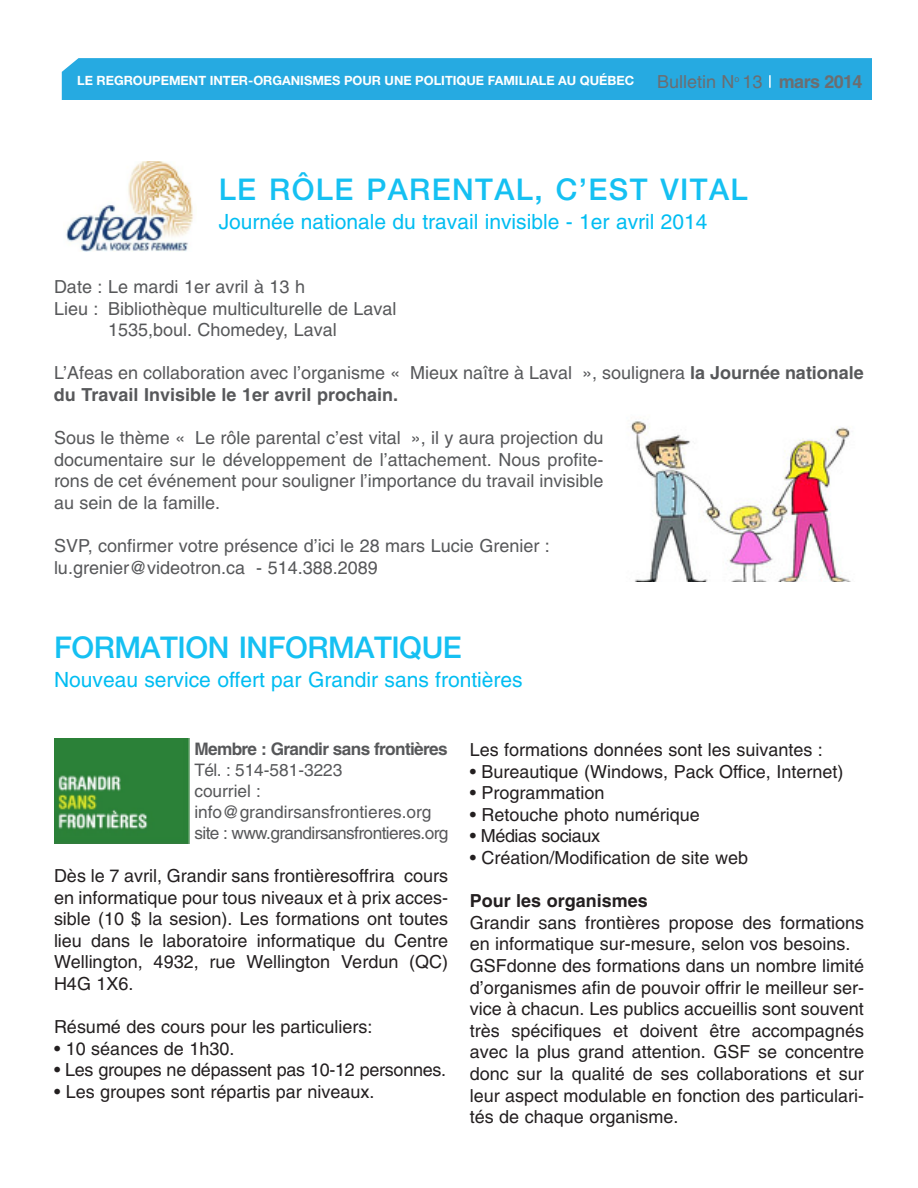
<style>
.page{position:relative;width:918px;height:1188px;background:#fff}
.page>*{position:absolute;margin:0;border:0;box-sizing:border-box;transform-origin:0 0}
.t1{font:500 30px "Helvetica Neue";letter-spacing:.045em;color:#15c0f2}
.t2{font:500 30px "Helvetica Neue";letter-spacing:-.015em;color:#15c0f2}
.t3{font:21px "Helvetica";color:#01bdf2}
.t4{font:18px/21.6px "Helvetica";color:#231f20;text-align:justify}
.t5{font:18px/21.6px "Helvetica";color:#57585a}
.t6{font:18px "Helvetica";color:#6c6d70}
.t7{font:700 18px "Helvetica";color:#231f20}
.t8{font:18px "Helvetica";letter-spacing:-.02em;color:#231f20}
.t9{font:17.25px/20.9px "Helvetica";color:#57585a}
.t10{font:700 17.25px "Helvetica";letter-spacing:-.04em;color:#57585a}
.t11{font:12.75px "Helvetica Neue Bold+UUOJEJ";color:#fff}
.s1{font-weight:700}
</style>
<div class="page">
<img style="left:66px;top:161px;width:127px;height:91px">
<img style="left:54px;top:739px;width:135px;height:105px">
<div style="left:62px;top:58px;width:810px;height:42px;background:#26aae1"></div>
<img style="left:630px;top:417px;width:221px;height:165px">
<p class="t11" style="left:77px;top:73px;width:558px">LE REGROUPEMENT INTER-ORGANISMES POUR UNE POLITIQUE FAMILIALE AU QUÉBEC</p>
<p class="t6" style="left:657px;top:72px;width:207px">Bulletin N<sup>o</sup> 13 <span class="s1">mars 2014</span></p>
<h1 class="t1" style="left:219px;top:171px;width:531px">LE RÔLE PARENTAL, C’EST VITAL</h1>
<p class="t3" style="left:219px;top:210px;width:490px">Journée nationale du travail invisible - 1er avril 2014</p>
<p class="t5" style="left:54px;top:276px;width:253px">Date : Le mardi 1er avril à 13 h</p>
<p class="t5" style="left:54px;top:298px;width:344px">Lieu : Bibliothèque multiculturelle de Laval</p>
<p class="t5" style="left:108px;top:319px;width:230px">1535,boul. Chomedey, Laval</p>
<p class="t5" style="left:54px;top:362px;width:812px">L’Afeas en collaboration avec l’organisme « Mieux naître à Laval », soulignera <span class="s1">la Journée nationale du Travail Invisible le 1er avril prochain.</span></p>
<p class="t5" style="left:54px;top:427px;width:551px;text-align:justify">Sous le thème « Le rôle parental c’est vital », il y aura projection du documentaire sur le développement de l’attachement. Nous profite&shy;rons de cet événement pour souligner l’importance du travail invisible au sein de la famille.</p>
<p class="t5" style="left:54px;top:535px;width:497px">SVP, confirmer votre présence d’ici le 28 mars Lucie Grenier : lu.grenier@videotron.ca - 514.388.2089</p>
<h1 class="t2" style="left:54px;top:629px;width:409px">FORMATION INFORMATIQUE</h1>
<p class="t3" style="left:54px;top:667px;width:470px">Nouveau service offert par Grandir sans frontières</p>
<p class="t10" style="left:194px;top:739px;width:255px">Membre : Grandir sans frontières</p>
<p class="t9" style="left:194px;top:760px;width:256px">Tél. : 514-581-3223<br>courriel : info@grandirsansfrontieres.org site : www.grandirsansfrontieres.org</p>
<p class="t4" style="left:54px;top:865px;width:396px">Dès le 7 avril, Grandir sans frontièresoffrira cours en informatique pour tous niveaux et à prix acces&shy;sible (10 $ la sesion). Les formations ont toutes lieu dans le laboratoire informatique du Centre Wellington, 4932, rue Wellington Verdun (QC)<br>H4G 1X6.</p>
<p class="t4" style="left:54px;top:1016px;width:320px">Résumé des cours pour les particuliers:</p>
<p class="t4" style="left:54px;top:1038px;width:182px">• 10 séances de 1h30.</p>
<p class="t4" style="left:54px;top:1059px;width:394px">• Les groupes ne dépassent pas 10-12 personnes.</p>
<p class="t4" style="left:54px;top:1081px;width:322px">• Les groupes sont répartis par niveaux.</p>
<p class="t4" style="left:470px;top:739px;width:355px">Les formations données sont les suivantes :</p>
<p class="t4" style="left:470px;top:760px;width:375px">• Bureautique (Windows, Pack Office, Internet)</p>
<p class="t4" style="left:470px;top:782px;width:136px">• Programmation</p>
<p class="t4" style="left:470px;top:804px;width:231px">• Retouche photo numérique</p>
<p class="t8" style="left:470px;top:826px;width:132px">• Médias sociaux</p>
<p class="t4" style="left:470px;top:847px;width:280px">• Création/Modification de site web</p>
<p class="t7" style="left:470px;top:890px;width:180px">Pour les organismes</p>
<p class="t4" style="left:470px;top:912px;width:396px;text-align:left">Grandir sans frontières propose des formations en informatique sur-mesure, selon vos besoins.<br>GSFdonne des formations dans un nombre limité d’organismes afin de pouvoir offrir le meilleur ser&shy;vice à chacun. Les publics accueillis sont souvent très spécifiques et doivent être accompagnés avec la plus grand attention. GSF se concentre donc sur la qualité de ses collaborations et sur leur aspect modulable en fonction des particulari&shy;tés de chaque organisme.</p>
</div>
